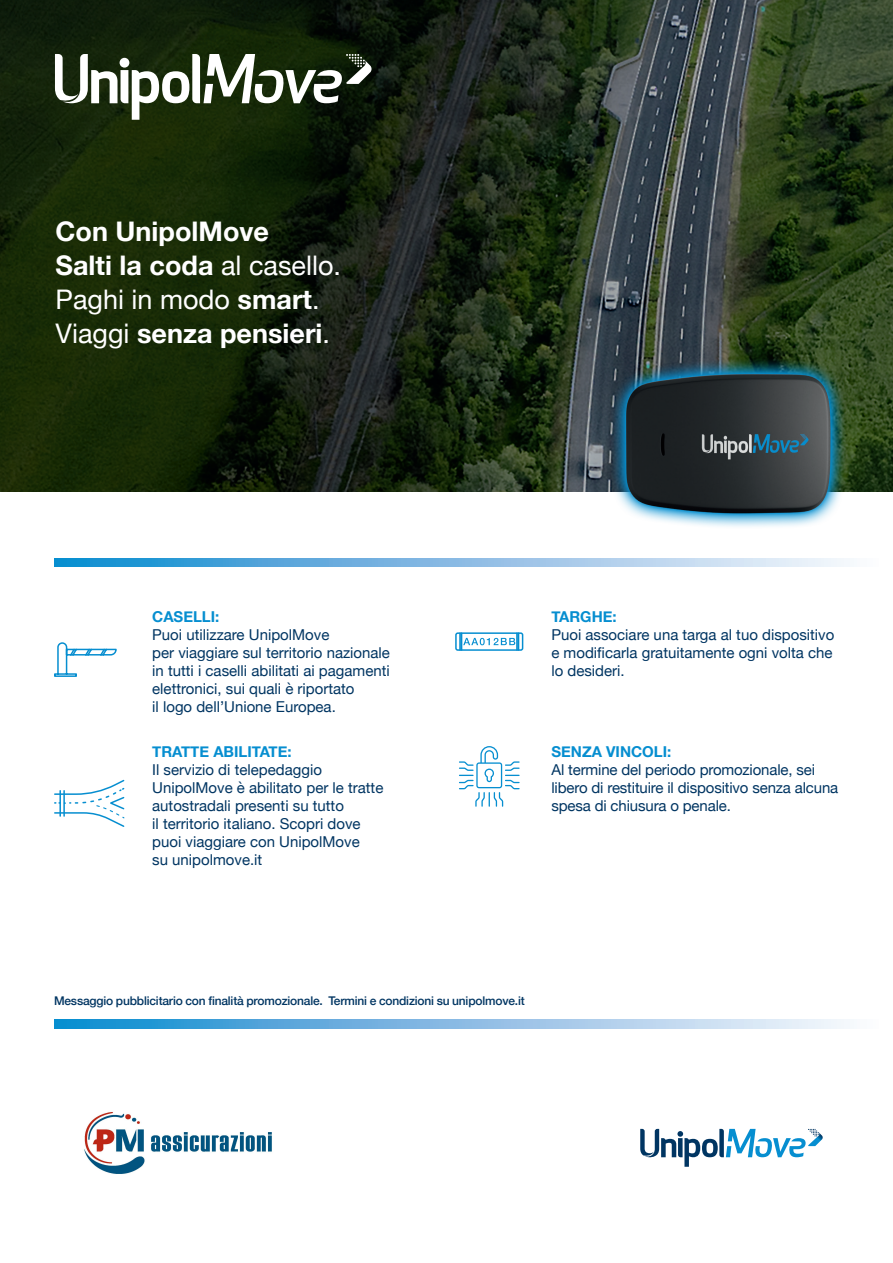
<style>
.page{position:relative;width:893px;height:1263px;background:#fff}
.page>*{position:absolute;margin:0;border:0;box-sizing:border-box;transform-origin:0 0}
.t1{font:700 27px/34px "Helvetica Neue";color:#fff}
.t2{font:15px/18px "Helvetica Neue";color:#003562}
.t3{font:700 15px "Helvetica Neue";color:#068ed0}
.t4{font:500 12px "Helvetica Neue";letter-spacing:-.015em;color:#003562}
.s1{font-weight:400}
</style>
<div class="page">
<img style="left:0;top:0;width:893px;height:491px">
<svg style="left:640px;top:1129px;width:183px;height:38px"></svg>
<svg style="left:54px;top:558px;width:796px;height:9px;background:#63addd"></svg>
<svg style="left:54px;top:1019px;width:796px;height:9px;background:#84bde4"></svg>
<svg style="left:54px;top:643px;width:63px;height:34px"></svg>
<div style="left:455px;top:632px;width:68px;height:19px;border:2px solid #068ed0;border-radius:2px"></div>
<svg style="left:459px;top:633px;width:60px;height:17px"></svg>
<svg style="left:54px;top:779px;width:71px;height:48px"></svg>
<hr style="left:63px;top:791px;width:2px;height:25px;background:#068ed0">
<hr style="left:59px;top:791px;width:2px;height:25px;background:#068ed0">
<img style="left:583px;top:321px;width:310px;height:245px">
<svg style="left:55px;top:54px;width:317px;height:66px"></svg>
<svg style="left:459px;top:746px;width:61px;height:61px"></svg>
<img style="left:84px;top:1112px;width:188px;height:62px">
<h1 class="t1" style="left:56px;top:215px;width:287px">Con UnipolMove<br>Salti la coda <span class="s1">al casello.<br>Paghi in modo</span> smart<span class="s1">.<br>Viaggi</span> senza pensieri<span class="s1">.</span></h1>
<p class="t3" style="left:152px;top:605px;width:69px">CASELLI:</p>
<p class="t2" style="left:152px;top:626px;width:239px">Puoi utilizzare UnipolMove<br>per viaggiare sul territorio nazionale in tutti i caselli abilitati ai pagamenti elettronici, sui quali è riportato<br>il logo dell’Unione Europea.</p>
<p class="t3" style="left:152px;top:739px;width:141px">TRATTE ABILITATE:</p>
<p class="t2" style="left:152px;top:761px;width:233px">Il servizio di telepedaggio<br>UnipolMove è abilitato per le tratte autostradali presenti su tutto<br>il territorio italiano. Scopri dove puoi viaggiare con UnipolMove<br>su unipolmove.it</p>
<p class="t3" style="left:551px;top:605px;width:67px">TARGHE:</p>
<p class="t2" style="left:551px;top:626px;width:284px;text-align:justify">Puoi associare una targa al tuo dispositivo e modificarla gratuitamente ogni volta che lo desideri.</p>
<p class="t3" style="left:551px;top:739px;width:121px">SENZA VINCOLI:</p>
<p class="t2" style="left:551px;top:761px;width:288px">Al termine del periodo promozionale, sei libero di restituire il dispositivo senza alcuna spesa di chiusura o penale.</p>
<p class="t4" style="left:54px;top:991px;width:472px">Messaggio pubblicitario con finalità promozionale. Termini e condizioni su unipolmove.it</p>
</div>
